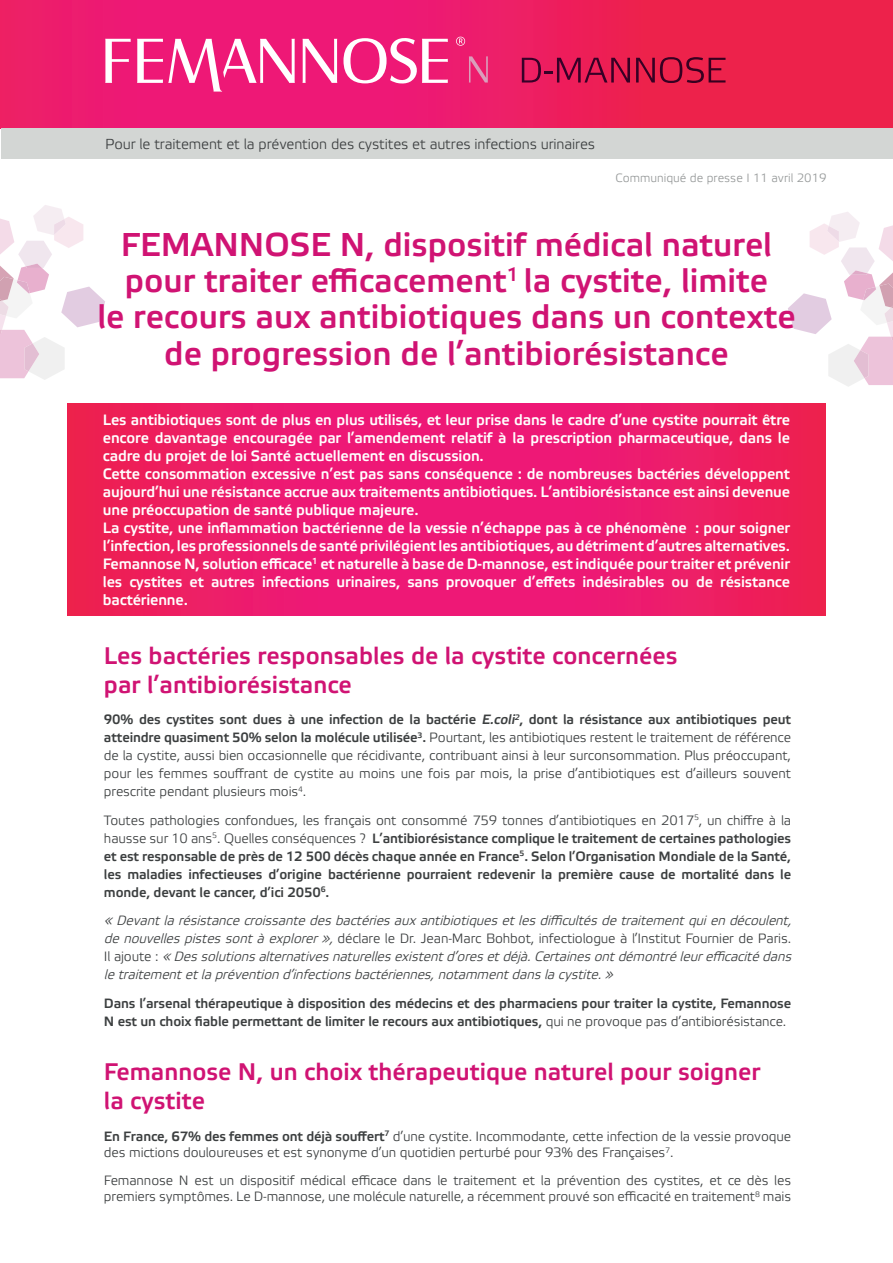
<style>
.page{position:relative;width:893px;height:1263px;background:#fff}
.page>*{position:absolute;margin:0;border:0;box-sizing:border-box;transform-origin:0 0}
.t1{font:33px/36.3px "Etelka Medium Pro";color:#d01373;text-align:center}
.t2{font:24px/28.8px "Etelka Medium Pro";color:#d01373}
.t3{font:15px/18px "Etelka Medium Pro";letter-spacing:-.01em;color:#fff}
.t4{font:14.55px "Etelka Light Pro";letter-spacing:-.01em;color:#3c3f40}
.t5{font:13.5px/18px "Etelka Light Pro";letter-spacing:-.01em;color:#3c3f40}
.t6{font:13.5px/18px "Etelka Medium Pro";letter-spacing:-.01em;color:#3c3f40;text-align:justify}
.t7{font:italic 13.5px/18px "Etelka Light Pro";color:#3c3f40}
.t8{font:12px "Etelka Light Pro";color:#969999}
.s1{font-style:italic}
.s2{font-family:"Etelka Medium Pro"}
.s3{font-family:"Etelka Light Pro"}
.s4{font-style:normal}
</style>
<div class="page">
<svg style="left:788px;top:212px;width:105px;height:175px"></svg>
<svg style="left:0;top:205px;width:105px;height:175px"></svg>
<svg style="left:0;top:0;width:893px;height:128px;background:#ed1d61"></svg>
<svg style="left:68px;top:404px;width:757px;height:211px;background:#ed1b69"></svg>
<img style="left:522px;top:58px;width:19px;height:25px">
<svg style="left:545px;top:72px;width:7px;height:2px"></svg>
<img style="left:557px;top:58px;width:24px;height:25px">
<img style="left:584px;top:58px;width:23px;height:25px">
<img style="left:611px;top:58px;width:19px;height:25px">
<img style="left:636px;top:58px;width:19px;height:25px">
<img style="left:660px;top:57px;width:22px;height:26px">
<img style="left:686px;top:57px;width:18px;height:26px">
<img style="left:709px;top:58px;width:16px;height:25px">
<svg style="left:105px;top:39px;width:26px;height:44px"></svg>
<svg style="left:302px;top:39px;width:35px;height:44px"></svg>
<svg style="left:343px;top:38px;width:105px;height:46px"></svg>
<svg style="left:456px;top:37px;width:9px;height:9px"></svg>
<svg style="left:137px;top:39px;width:158px;height:53px"></svg>
<svg style="left:469px;top:56px;width:19px;height:27px"></svg>
<div style="left:1px;top:128px;width:892px;height:31px;background:#d3d6d4"></div>
<p class="t4" style="left:105px;top:136px;width:491px">Pour le traitement et la prévention des cystites et autres infections urinaires</p>
<p class="t8" style="left:616px;top:171px;width:213px">Communiqué de presse I 11 avril 2019</p>
<h1 class="t1" style="left:97px;top:228px;width:700px">FEMANNOSE N, dispositif médical naturel pour traiter efficacement<sup>1</sup> la cystite, limite<br>le recours aux antibiotiques dans un contexte de progression de l’antibiorésistance</h1>
<p class="t3" style="left:103px;top:411px;width:689px">Les antibiotiques sont de plus en plus utilisés, et leur prise dans le cadre d’une cystite pourrait être encore davantage encouragée par l’amendement relatif à la prescription pharmaceutique, dans le cadre du projet de loi Santé actuellement en discussion.<br>Cette consommation excessive n’est pas sans conséquence : de nombreuses bactéries développent aujourd’hui une résistance accrue aux traitements antibiotiques. L’antibiorésistance est ainsi devenue une préoccupation de santé publique majeure.<br>La cystite, une inflammation bactérienne de la vessie n’échappe pas à ce phénomène : pour soigner l’infection, les professionnels de santé privilégient les antibiotiques, au détriment d’autres alternatives.<br>Femannose N, solution efficace<sup>1</sup> et naturelle à base de D-mannose, est indiquée pour traiter et prévenir les cystites et autres infections urinaires, sans provoquer d’effets indésirables ou de résistance bactérienne.</p>
<h2 class="t2" style="left:104px;top:642px;width:575px">Les bactéries responsables de la cystite concernées par l’antibiorésistance</h2>
<p class="t6" style="left:104px;top:711px;width:689px">90% des cystites sont dues à une infection de la bactérie <span class="s1">E.coli</span><sup>2</sup>, dont la résistance aux antibiotiques peut</p>
<p class="t5" style="left:104px;top:729px;width:689px;text-align:justify"><span class="s2">atteindre quasiment 50% selon la molécule utilisée</span><sup>3</sup><span class="s2">.</span> Pourtant, les antibiotiques restent le traitement de référence de la cystite, aussi bien occasionnelle que récidivante, contribuant ainsi à leur surconsommation. Plus préoccupant, pour les femmes souffrant de cystite au moins une fois par mois, la prise d’antibiotiques est d’ailleurs souvent prescrite pendant plusieurs mois<sup>4</sup>.</p>
<p class="t5" style="left:104px;top:812px;width:689px">Toutes pathologies confondues, les français ont consommé 759 tonnes d’antibiotiques en 2017<sup>5</sup>, un chiffre à la</p>
<p class="t6" style="left:104px;top:830px;width:689px"><span class="s3">hausse sur 10 ans</span><sup>5</sup><span class="s3">. Quelles conséquences ?</span> L’antibiorésistance complique le traitement de certaines pathologies et est responsable de près de 12 500 décès chaque année en France<sup>5</sup>. Selon l’Organisation Mondiale de la Santé, les maladies infectieuses d’origine bactérienne pourraient redevenir la première cause de mortalité dans le monde, devant le cancer, d’ici 2050<sup>6</sup>.</p>
<p class="t7" style="left:104px;top:913px;width:693px">« Devantlarésistancecroissantedesbactériesauxantibiotiquesetlesdifficultésdetraitementquiendécoulent, denouvellespistessontàexplorer»,<span class="s4">déclare le Dr. Jean-Marc Bohbot, infectiologue à l’Institut Fournier de Paris.<br>I l a j o u t e :</span> « Dessolutionsalternativesnaturellesexistentd’oresetdéjà.Certainesontdémontréleurefficacitédans letraitementetlapréventiond’infectionsbactériennes,notammentdanslacystite.»</p>
<p class="t6" style="left:104px;top:995px;width:689px">Dans l’arsenal thérapeutique à disposition des médecins et des pharmaciens pour traiter la cystite, Femannose<br>N est un choix fiable permettant de limiter le recours aux antibiotiques, <span class="s3">qui ne provoque pas d’antibiorésistance.</span></p>
<h2 class="t2" style="left:104px;top:1059px;width:658px">Femannose N, un choix thérapeutique naturel pour soigner la cystite</h2>
<p class="t5" style="left:104px;top:1129px;width:689px;line-height:16.5px"><span class="s2">En France, 67% des femmes ont déjà souffert</span><sup>7</sup> d’une cystite. Incommodante, cette infection de la vessie provoque des mictions douloureuses et est synonyme d’un quotidien perturbé pour 93% des Françaises<sup>7</sup>.</p>
<p class="t5" style="left:104px;top:1172px;width:689px;line-height:16.5px">Femannose N est un dispositif médical efficace dans le traitement et la prévention des cystites, et ce dès les premiers symptômes. Le D-mannose, une molécule naturelle, a récemment prouvé son efficacité en traitement<sup>8</sup> mais</p>
</div>
